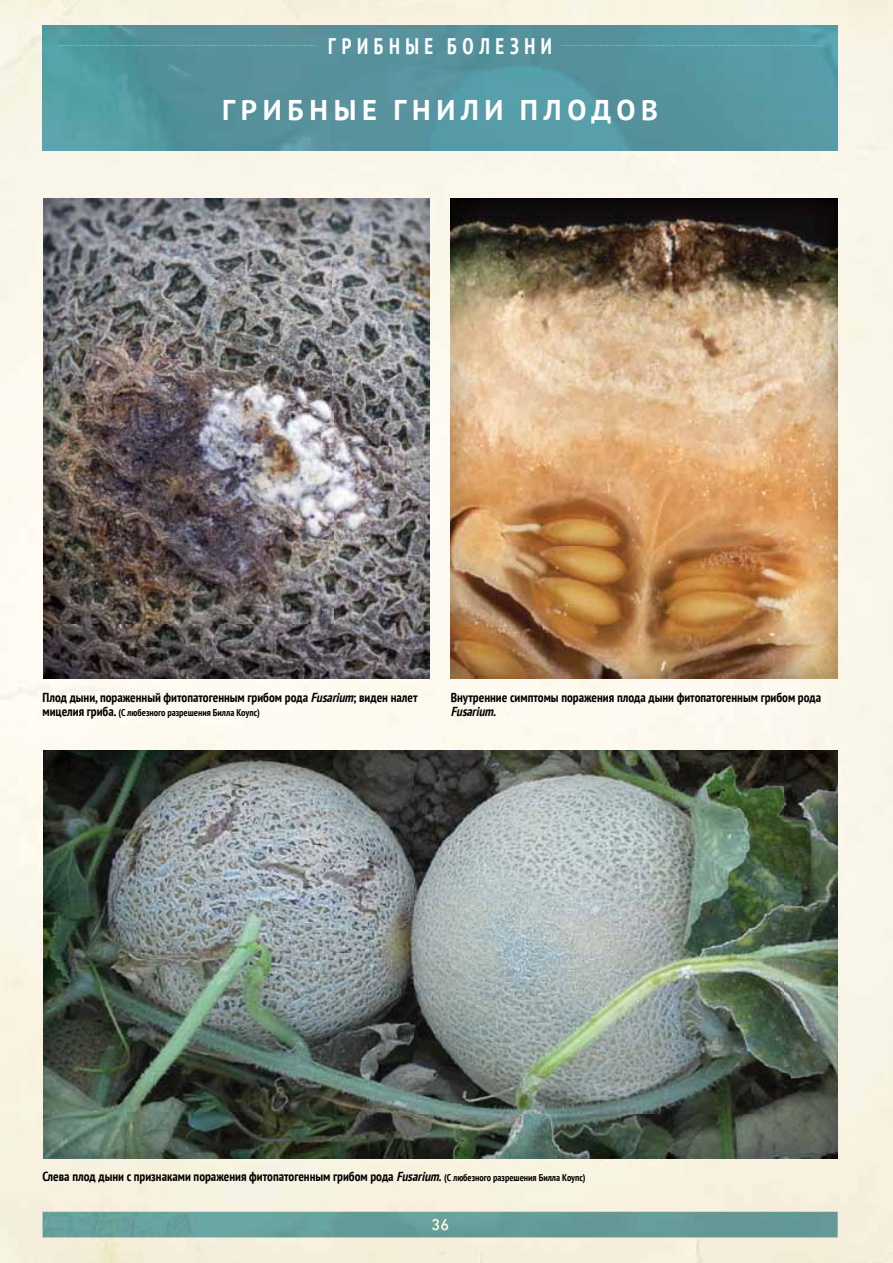
<style>
.page{position:relative;width:893px;height:1263px;background:#fff}
.page>*{position:absolute;margin:0;border:0;box-sizing:border-box;transform-origin:0 0}
.t1{font:700 28.5px "PT Sans";letter-spacing:.2em;color:#fff}
.t2{font:700 condensed 22.5px "PT Sans";letter-spacing:.28em;color:#fff;scale:.9 1}
.t3{font:700 condensed 13.05px/13.5px "PT Sans";color:#000}
.t4{font:700 condensed 9.75px "PT Sans";color:#000}
.s1{font-style:italic}
.s2{font-size:13.05px}
.s3{font-size:9.75px}
</style>
<div class="page">
<img style="left:0;top:0;width:52px;height:1263px">
<div style="left:52px;top:0;width:841px;height:44px;background:#f8f3e1"></div>
<div style="left:52px;top:135px;width:841px;height:90px;background:#f9f5e9"></div>
<div style="left:52px;top:677px;width:841px;height:89px;background:#fefaee"></div>
<div style="left:52px;top:1128px;width:841px;height:135px;background:#f7f1df"></div>
<img style="left:429px;top:225px;width:22px;height:452px">
<img style="left:43px;top:1212px;width:795px;height:25px">
<img style="left:432px;top:1219px;width:16px;height:11px">
<img style="left:44px;top:750px;width:794px;height:408px">
<img style="left:44px;top:198px;width:385px;height:480px">
<img style="left:451px;top:198px;width:387px;height:480px">
<img style="left:43px;top:26px;width:795px;height:124px">
<svg style="left:60px;top:45px;width:256px;height:1px"></svg>
<svg style="left:562px;top:45px;width:259px;height:1px"></svg>
<p class="t2" style="left:328px;top:31px;width:250px">ГРИБНЫЕ БОЛЕЗНИ</p>
<p class="t1" style="left:222px;top:91px;width:437px">ГРИБНЫЕ ГНИЛИ ПЛОДОВ</p>
<p class="t3" style="left:43px;top:691px;width:377px">Плод дыни, пораженный фитопатогенным грибом рода <span class="s1">Fusarium</span>; виден налет</p>
<p class="t4" style="left:43px;top:706px;width:219px"><span class="s2">мицелия гриба.</span> (С любезного разрешения Билла Коупс)</p>
<p class="t3" style="left:451px;top:691px;width:372px">Внутренние симптомы поражения плода дыни фитопатогенным грибом рода<br><span class="s1">Fusarium.</span></p>
<p class="t3" style="left:43px;top:1170px;width:545px">Слева плод дыни с признаками поражения фитопатогенным грибом рода <span class="s1">Fusarium</span>. <span class="s3">(С любезного разрешения Билла Коупс)</span></p>
</div>
